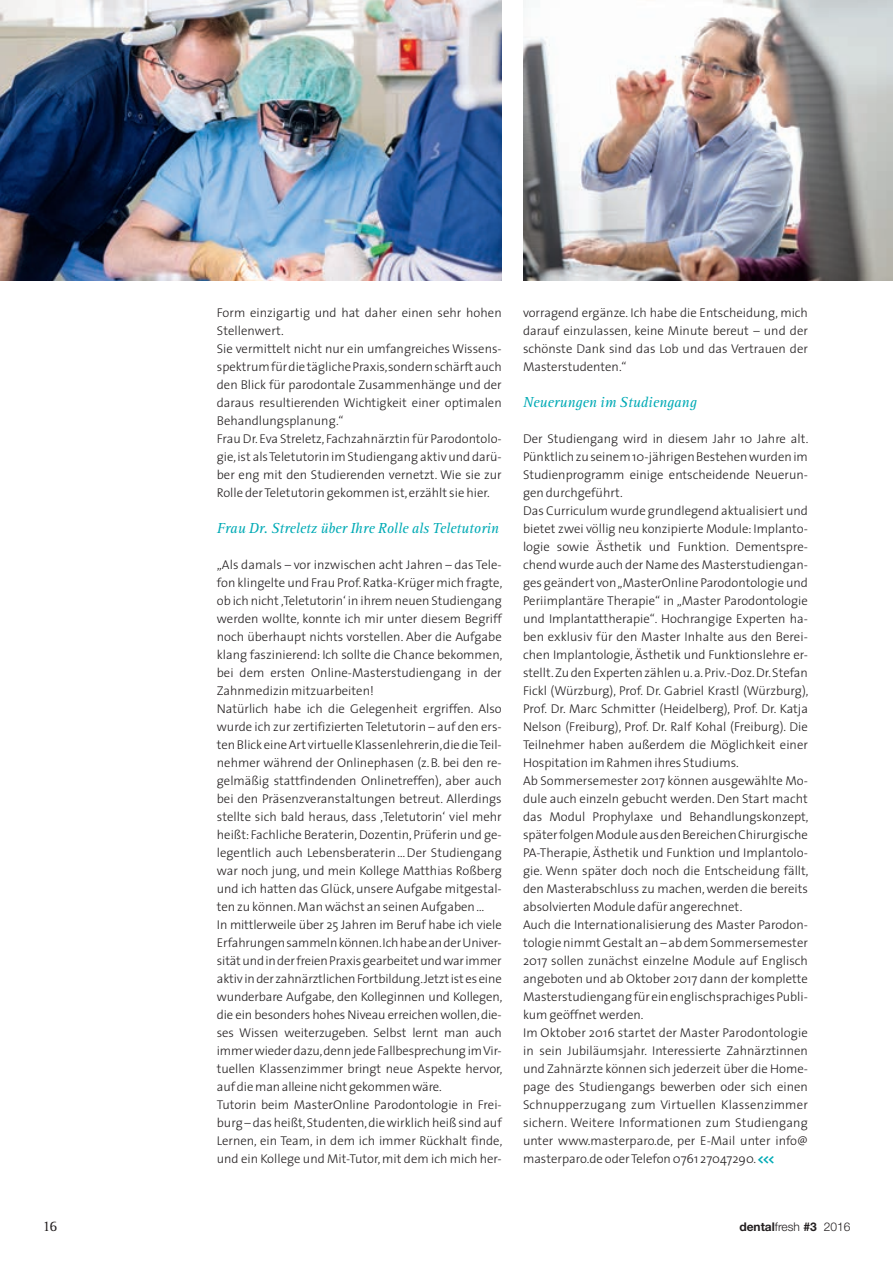
<style>
.page{position:relative;width:893px;height:1263px;background:#fff}
.page>*{position:absolute;margin:0;border:0;box-sizing:border-box;transform-origin:0 0}
.t1{font:italic 15px "Rotis Serif";letter-spacing:-.005em;color:#00aab5}
.t2{font:15px "Rotis Serif";color:#231f20}
.t3{font:300 12.75px/18px "The Sans";color:#231f20}
.t4{font:300 12px "Helvetica Neue";color:#231f20}
.s1{font-weight:700;color:#00aab5}
.s2{font-weight:700}
</style>
<div class="page">
<img style="left:0;top:0;width:502px;height:281px">
<img style="left:523px;top:0;width:370px;height:281px">
<p class="t3" style="left:217px;top:304px;width:286px">Form einzigartig und hat daher einen sehr hohen Stellenwert.<br>Sie vermittelt nicht nur ein umfangreiches Wissens&shy;spektrum für die tägliche Praxis, sondern schärft auch den Blick für parodontale Zusammenhänge und der daraus resultierenden Wichtigkeit einer optimalen Behandlungsplanung.“<br>Frau Dr. Eva Streletz, Fachzahnärztin für Parodontolo&shy;gie, ist als Teletutorin im Studiengang aktiv und darü&shy;ber eng mit den Studierenden vernetzt. Wie sie zur Rolle der Teletutorin gekommen ist, erzählt sie hier.</p>
<p class="t1" style="left:217px;top:520px;width:284px">Frau Dr. Streletz über Ihre Rolle als Teletutorin</p>
<p class="t3" style="left:217px;top:556px;width:287px">„Als damals – vor inzwischen acht Jahren – das Tele&shy;fon klingelte und Frau Prof. Ratka-Krüger mich fragte, ob ich nicht ,Teletutorin‘ in ihrem neuen Studiengang werden wollte, konnte ich mir unter diesem Begriff noch überhaupt nichts vorstellen. Aber die Aufgabe klang faszinierend: Ich sollte die Chance bekommen, bei dem ersten Online-Masterstudiengang in der Zahnmedizin mitzuarbeiten!<br>Natürlich habe ich die Gelegenheit ergriffen. Also wurde ich zur zertifizierten Teletutorin – auf den ers&shy;ten Blick eine Art virtuelle Klassenlehrerin, die die Teil&shy;nehmer während der Onlinephasen (z.B. bei den re&shy;gelmäßig stattfindenden Onlinetreffen), aber auch bei den Präsenzveranstaltungen betreut. Allerdings stellte sich bald heraus, dass ,Teletutorin‘ viel mehr heißt: Fachliche Beraterin, Dozentin, Prüferin und ge&shy;legentlich auch Lebensberaterin…Der Studiengang war noch jung, und mein Kollege Matthias Roßberg und ich hatten das Glück, unsere Aufgabe mitgestal&shy;ten zu können. Man wächst an seinen Aufgaben…<br>In mittlerweile über 25 Jahren im Beruf habe ich viele Erfahrungen sammeln können. Ich habe an der Univer&shy;sität und in der freien Praxis gearbeitet und war immer aktiv in der zahnärztlichen Fortbildung. Jetzt ist es eine wunderbare Aufgabe, den Kolleginnen und Kollegen, die ein besonders hohes Niveau erreichen wollen, die&shy;ses Wissen weiterzugeben. Selbst lernt man auch immer wieder dazu, denn jede Fallbesprechung im Vir&shy;tuellen Klassenzimmer bringt neue Aspekte hervor, auf die man alleine nicht gekommen wäre.<br>Tutorin beim MasterOnline Parodontologie in Frei&shy;burg – das heißt, Studenten, die wirklich heiß sind auf Lernen, ein Team, in dem ich immer Rückhalt finde, und ein Kollege und Mit-Tutor, mit dem ich mich her-</p>
<p class="t3" style="left:523px;top:304px;width:286px;text-align:justify">vorragend ergänze. Ich habe die Entscheidung, mich darauf einzulassen, keine Minute bereut – und der schönste Dank sind das Lob und das Vertrauen der Masterstudenten.“</p>
<p class="t1" style="left:523px;top:394px;width:175px">Neuerungen im Studiengang</p>
<p class="t3" style="left:523px;top:430px;width:287px">Der Studiengang wird in diesem Jahr 10 Jahre alt.<br>Pünktlich zu seinem 10-jährigen Bestehen wurden im Studienprogramm einige entscheidende Neuerun&shy;gen durchgeführt.<br>Das Curriculum wurde grundlegend aktualisiert und bietet zwei völlig neu konzipierte Module: Implanto&shy;logie sowie Ästhetik und Funktion. Dementspre&shy;chend wurde auch der Name des Masterstudiengan&shy;ges geändert von „MasterOnline Parodontologie und Periimplantäre Therapie“ in „Master Parodontologie und Implantattherapie“. Hochrangige Experten ha&shy;ben exklusiv für den Master Inhalte aus den Berei&shy;chen Implantologie, Ästhetik und Funktionslehre er&shy;stellt. Zu den Experten zählen u.a. Priv.-Doz. Dr. Stefan Fickl (Würzburg), Prof. Dr. Gabriel Krastl (Würzburg), Prof. Dr. Marc Schmitter (Heidelberg), Prof. Dr. Katja Nelson (Freiburg), Prof. Dr. Ralf Kohal (Freiburg). Die Teilnehmer haben außerdem die Möglichkeit einer Hospitation im Rahmen ihres Studiums.<br>Ab Sommersemester 2017 können ausgewählte Mo&shy;dule auch einzeln gebucht werden. Den Start macht das Modul Prophylaxe und Behandlungskonzept, später folgen Module aus den Bereichen Chirurgische PA-Therapie, Ästhetik und Funktion und Implantolo&shy;gie. Wenn später doch noch die Entscheidung fällt, den Masterabschluss zu machen, werden die bereits absolvierten Module dafür angerechnet.<br>Auch die Internationalisierung des Master Parodon&shy;tologie nimmt Gestalt an – ab dem Sommersemester 2017 sollen zunächst einzelne Module auf Englisch angeboten und ab Oktober 2017 dann der komplette Masterstudiengang für ein englischsprachiges Publi&shy;kum geöffnet werden.<br>Im Oktober 2016 startet der Master Parodontologie in sein Jubiläumsjahr. Interessierte Zahnärztinnen und Zahnärzte können sich jederzeit über die Home&shy;page des Studiengangs bewerben oder sich einen Schnupperzugang zum Virtuellen Klassenzimmer sichern. Weitere Informationen zum Studiengang unter www.masterparo.de, per E-Mail unter info@ masterparo.de oder Telefon 0761 27047290. <span class="s1">&lt;&lt;&lt;</span></p>
<p class="t2" style="left:43px;top:1217px;width:16px">16</p>
<p class="t4" style="left:739px;top:1219px;width:113px"><span class="s2">dental</span>fresh <span class="s2">#3</span> 2016</p>
</div>
